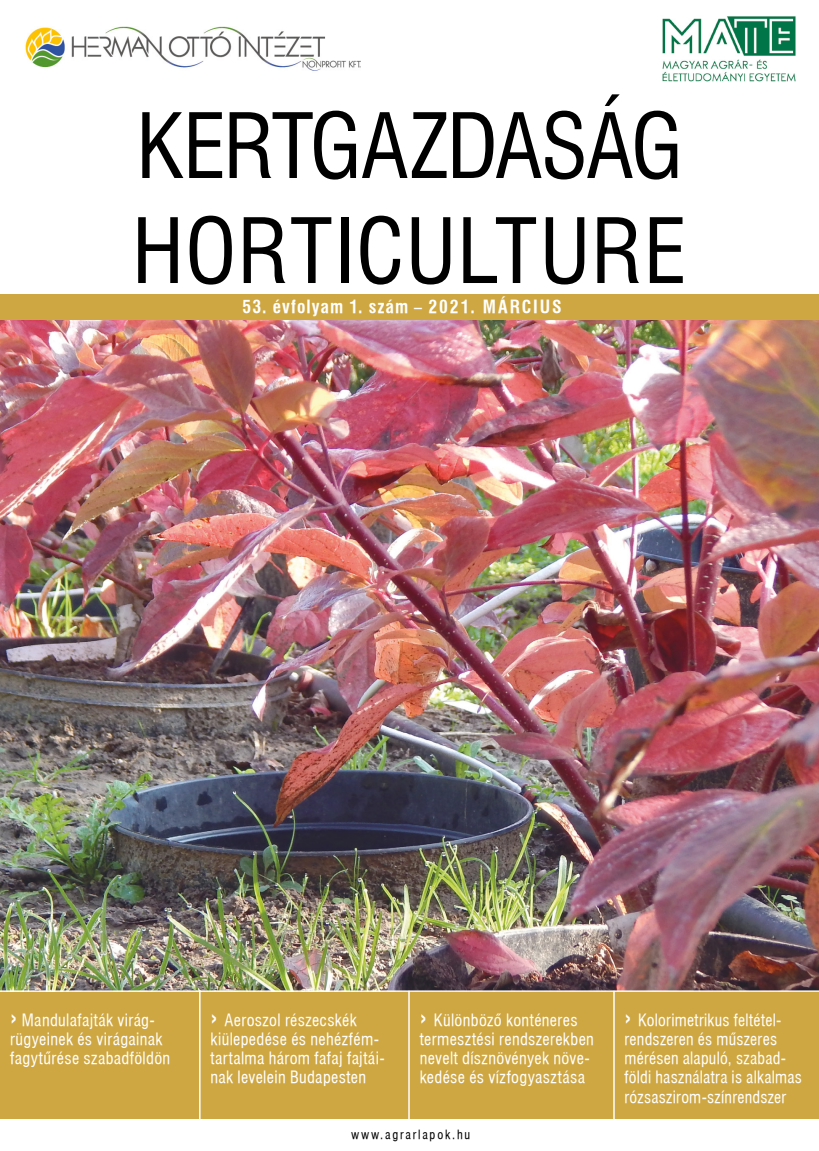
<style>
.page{position:relative;width:819px;height:1151px;background:#fff}
.page>*{position:absolute;margin:0;border:0;box-sizing:border-box;transform-origin:0 0}
.t1{font:87.5px/105px "Swiss 721 Cn PFL";color:#000}
.t2{font:700 17.5px "Swiss 721 Cn PFL";letter-spacing:.075em;color:#fff}
.t3{font:16.28px/19.2px "Swiss 721 Cn PFL";letter-spacing:.02em;color:#fff}
.t4{font:12.25px "Swiss 721 Cn PFL";letter-spacing:.15em;color:#000}
.s1{font-family:"Arial Narrow";font-weight:400}
.s2{font-weight:700;font-size:25.2px}
</style>
<div class="page">
<img style="left:662px;top:16px;width:134px;height:66px">
<img style="left:25px;top:27px;width:335px;height:44px">
<img style="left:0;top:319px;width:819px;height:671px">
<div style="left:0;top:294px;width:819px;height:25px;background:#cfa742"></div>
<div style="left:0;top:992px;width:200px;height:126px;background:#cfa742"></div>
<div style="left:200px;top:992px;width:210px;height:126px;background:#cfa742"></div>
<div style="left:410px;top:992px;width:204px;height:126px;background:#cfa742"></div>
<div style="left:614px;top:992px;width:205px;height:126px;background:#cfa742"></div>
<hr style="left:199px;top:990px;width:1px;height:129px;background:#fff">
<hr style="left:408px;top:991px;width:2px;height:129px;background:#fff">
<hr style="left:613px;top:991px;width:1px;height:129px;background:#fff">
<h1 class="t1" style="left:132px;top:94px;width:556px">KERTGAZDASÁG<br>HORTICULTURE</h1>
<p class="t2" style="left:242px;top:295px;width:320px">53. évfolyam 1. szám <span class="s1">–</span> 2021. MÁRCIUS</p>
<p class="t3" style="left:10px;top:1010px;width:161px"><span class="s2">›</span> Mandulafajták virág&shy;rügyeinek és virágainak fagytűrése szabadföldön</p>
<p class="t3" style="left:210px;top:1010px;width:176px"><span class="s2">›</span> Aeroszol részecskék kiülepedése és nehézfém&shy;tartalma három fafaj fajtái&shy;nak levelein Budapesten</p>
<p class="t3" style="left:419px;top:1010px;width:176px"><span class="s2">›</span> Különböző konténeres termesztési rendszerekben nevelt dísznövények növe&shy;kedése és vízfogyasztása</p>
<p class="t3" style="left:624px;top:1010px;width:179px"><span class="s2">›</span> Kolorimetrikus feltétel&shy;rendszeren és műszeres mérésen alapuló, szabad&shy;földi használatra is alkalmas rózsaszirom-színrendszer</p>
<p class="t4" style="left:351px;top:1127px;width:121px">www.agrarlapok.hu</p>
</div>
